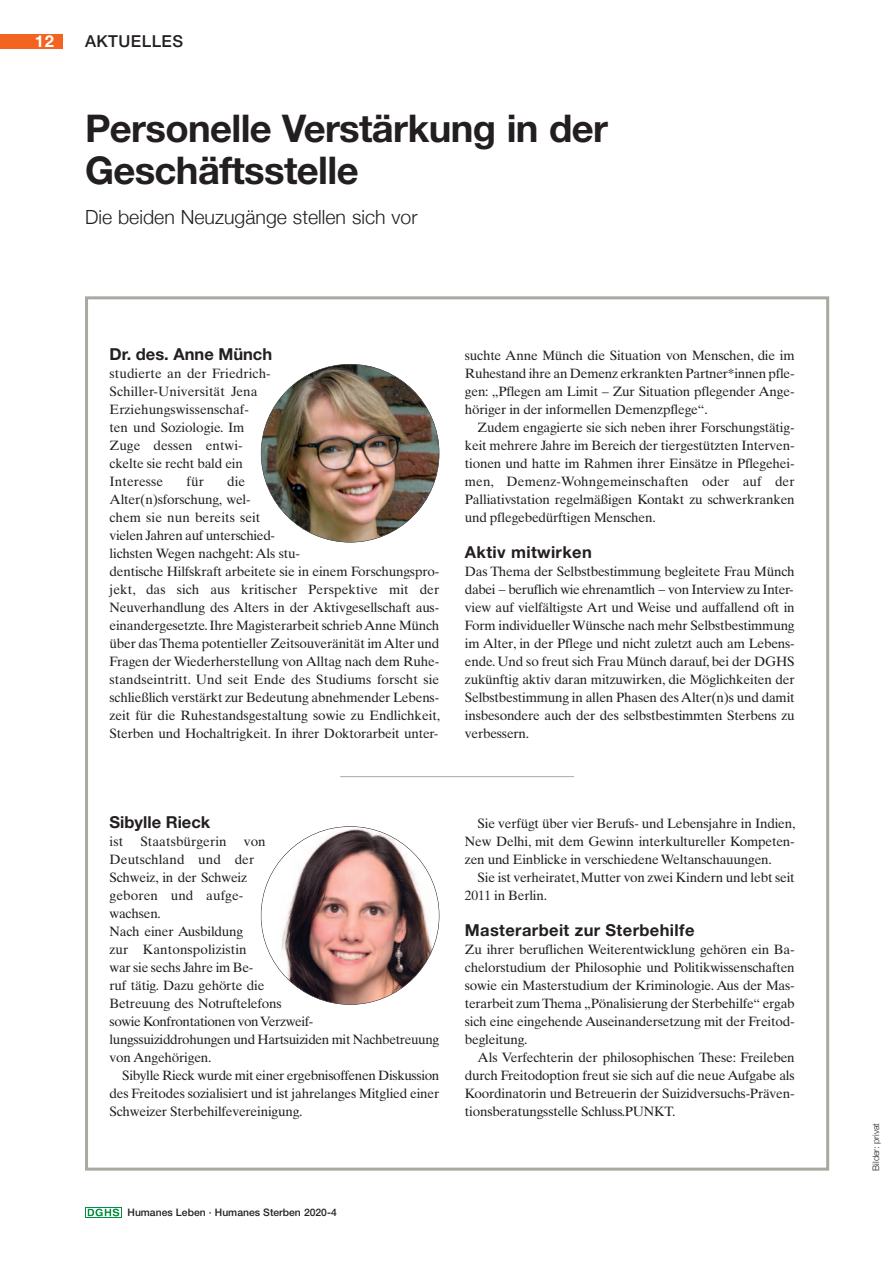
<style>
.page{position:relative;width:893px;height:1263px;background:#fff}
.page>*{position:absolute;margin:0;border:0;box-sizing:border-box;transform-origin:0 0}
.t1{font:700 38.25px/42px "Helvetica Neue";letter-spacing:-.015em;color:#231f20}
.t2{font:300 19.5px "Helvetica Neue";color:#231f20}
.t3{font:700 16.5px "Helvetica Neue";letter-spacing:.02em;color:#231f20}
.t4{font:700 16.5px "Helvetica Neue";color:#231f20}
.t5{font:500 16.5px "Helvetica Neue";letter-spacing:.03em;color:#231f20}
.t6{font:700 16.5px "Helvetica Neue";color:#fff}
.t7{font:13.5px/18px "Times Ten";letter-spacing:-.015em;color:#231f20;text-align:justify}
.t8{font:13.5px/18px "Times Ten";letter-spacing:.005em;color:#231f20}
.t9{font:500 10.35px "Helvetica Neue";color:#231f20}
.t10{font:300 9px "Helvetica Neue";letter-spacing:-.005em;color:#231f20}
</style>
<div class="page">
<svg style="left:85px;top:1207px;width:37px;height:11px"></svg>
<div style="left:0;top:34px;width:62px;height:15px;background:#f36421"></div>
<img style="left:261px;top:364px;width:178px;height:178px;border-radius:50%">
<img style="left:270px;top:827px;width:169px;height:177px">
<hr style="left:340px;top:776px;width:234px;height:1px;background:#aba8a1">
<p class="t6" style="left:35px;top:35px;width:21px">12</p>
<p class="t5" style="left:85px;top:36px;width:100px">AKTUELLES</p>
<p class="t1" style="left:85px;top:111px;width:524px">Personelle Verstärkung in der<br>Geschäftsstelle</p>
<p class="t2" style="left:85px;top:206px;width:334px">Die beiden Neuzugänge stellen sich vor</p>
<p class="t4" style="left:110px;top:348px;width:164px">Dr. des. Anne Münch</p>
<p class="t8" style="left:110px;top:366px;width:163px">studierte an der Friedrich-<br>Schiller-Universität Jena<br>Erziehungswissenschaf&shy;ten und Soziologie. Im<br>Zuge dessen entwi&shy;ckelte sie recht bald ein<br>Interesse</p>
<p class="t7" style="left:110px;top:474px;width:332px;text-align:left;text-indent:118px">die<br>Alter(n)sforschung, wel-<br>chem sie nun bereits seit<br>vielen Jahren auf unterschied-<br>lichsten Wegen nachgeht: Als stu-<br>dentische Hilfskraft arbeitete sie in einem Forschungspro&shy;jekt, das sich aus kritischer Perspektive mit der Neuverhandlung des Alters in der Aktivgesellschaft aus&shy;einandergesetzte. Ihre Magisterarbeit schrieb Anne Münch über das Thema potentieller Zeitsouveränität im Alter und Fragen der Wiederherstellung von Alltag nach dem Ruhe&shy;standseintritt. Und seit Ende des Studiums forscht sie schließlich verstärkt zur Bedeutung abnehmender Lebens&shy;zeit für die Ruhestandsgestaltung sowie zu Endlichkeit, Sterben und Hochaltrigkeit. In ihrer Doktorarbeit unter-</p>
<p class="t7" style="left:187px;top:474px;width:19px">für</p>
<p class="t7" style="left:465px;top:348px;width:331px">suchte Anne Münch die Situation von Menschen, die im Ruhestand ihre an Demenz erkrankten Partner*innen pfle&shy;gen: „Pflegen am Limit – Zur Situation pflegender Ange&shy;höriger in der informellen Demenzpflege“.</p>
<p class="t7" style="left:465px;top:420px;width:331px;text-indent:13px">Zudem engagierte sie sich neben ihrer Forschungstätig&shy;keit mehrere Jahre im Bereich der tiergestützten Interven&shy;tionen und hatte im Rahmen ihrer Einsätze in Pflegehei&shy;men, Demenz-Wohngemeinschaften oder auf der Palliativstation regelmäßigen Kontakt zu schwerkranken und pflegebedürftigen Menschen.</p>
<p class="t3" style="left:465px;top:546px;width:128px">Aktiv mitwirken</p>
<p class="t7" style="left:465px;top:564px;width:331px">Das Thema der Selbstbestimmung begleitete Frau Münch dabei − beruflich wie ehrenamtlich − von Interview zu Inter&shy;view auf vielfältigste Art und Weise und auffallend oft in Form individueller Wünsche nach mehr Selbstbestimmung im Alter, in der Pflege und nicht zuletzt auch am Lebens&shy;ende. Und so freut sich Frau Münch darauf, bei der DGHS zukünftig aktiv daran mitzuwirken, die Möglichkeiten der Selbstbestimmung in allen Phasen des Alter(n)s und damit insbesondere auch der des selbstbestimmten Sterbens zu verbessern.</p>
<p class="t4" style="left:110px;top:816px;width:102px">Sibylle Rieck</p>
<p class="t7" style="left:110px;top:834px;width:15px">ist</p>
<p class="t8" style="left:140px;top:834px;width:88px">Staatsbürgerin</p>
<p class="t8" style="left:110px;top:834px;width:158px;text-indent:134px">von<br>Deutschland und der<br>Schweiz, in der Schweiz geboren und aufge&shy;wachsen.</p>
<p class="t7" style="left:110px;top:924px;width:331px;text-align:left">Nach einer Ausbildung<br>zur Kantonspolizistin<br>war sie sechs Jahre im Be-<br>ruf tätig. Dazu gehörte die<br>Betreuung des Notruftelefons<br>sowie Konfrontationen von Verzweif-<br>lungssuiziddrohungen und Hartsuiziden mit Nachbetreuung von Angehörigen.</p>
<p class="t7" style="left:110px;top:1068px;width:331px;text-indent:13px">Sibylle Rieck wurde mit einer ergebnisoffenen Diskussion des Freitodes sozialisiert und ist jahrelanges Mitglied einer Schweizer Sterbehilfevereinigung.</p>
<p class="t7" style="left:465px;top:816px;width:332px;text-indent:13px">Sie verfügt über vier Berufs- und Lebensjahre in Indien, New Delhi, mit dem Gewinn interkultureller Kompeten&shy;zen und Einblicke in verschiedene Weltanschauungen.</p>
<p class="t7" style="left:465px;top:870px;width:331px;text-indent:13px">Sie ist verheiratet, Mutter von zwei Kindern und lebt seit<br>2011 in Berlin.</p>
<p class="t3" style="left:465px;top:924px;width:231px">Masterarbeit zur Sterbehilfe</p>
<p class="t7" style="left:465px;top:942px;width:331px">Zu ihrer beruflichen Weiterentwicklung gehören ein Ba&shy;chelorstudium der Philosophie und Politikwissenschaften sowie ein Masterstudium der Kriminologie. Aus der Mas&shy;terarbeit zum Thema „Pönalisierung der Sterbehilfe“ ergab sich eine eingehende Auseinandersetzung mit der Freitod&shy;begleitung.</p>
<p class="t7" style="left:465px;top:1050px;width:331px;text-indent:13px">Als Verfechterin der philosophischen These: Freileben durch Freitodoption freut sie sich auf die neue Aufgabe als Koordinatorin und Betreuerin der Suizidversuchs-Präven&shy;tionsberatungsstelle Schluss.PUNKT.</p>
<p class="t9" style="left:128px;top:1209px;width:211px">Humanes Leben · Humanes Sterben 2020-4</p>
<p class="t10" style="left:871px;top:1170px;width:49px;rotate:-90deg">Bilder: privat</p>
</div>
